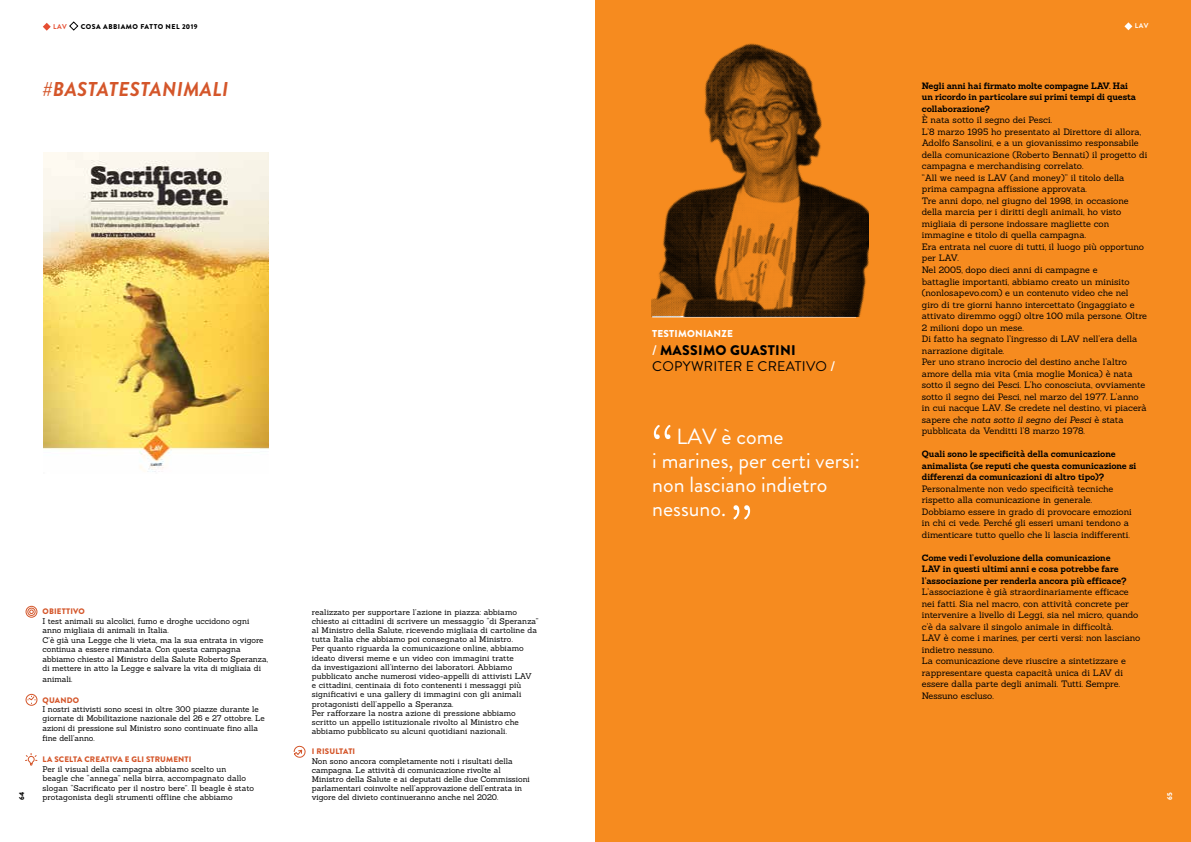
<style>
.page{position:relative;width:1191px;height:842px;background:#fff}
.page>*{position:absolute;margin:0;border:0;box-sizing:border-box;transform-origin:0 0}
.t1{font:300 60px "Brandon Grotesque";color:#fff}
.t2{font:22px/24px "Brandon Grotesque";color:#fff}
.t3{font:italic 700 20px "Brandon Grotesque";letter-spacing:.02em;color:#d4562a}
.t4{font:14px/16.8px "Brandon Grotesque";letter-spacing:.02em;color:#000}
.t5{font:900 10px "Brandon Grotesque";letter-spacing:.02em;color:#fff}
.t6{font:9px/11.5px "Sanchez";letter-spacing:-.005em;color:#000}
.t7{font:700 9px/11.5px "Sanchez";letter-spacing:-.005em;color:#000}
.t8{font:8px/9.2px "Sanchez";color:#000}
.t9{font:900 8px "Brandon Grotesque";letter-spacing:.02em;color:#d4562a}
.t10{font:900 7px "Brandon Grotesque";letter-spacing:.07em;color:#000}
.t11{font:700 7px "Brandon Grotesque";color:#fff}
.t12{font:700 7px "Brandon Grotesque";color:#e54e32}
.t13{font:900 7px "Brandon Grotesque";color:#fff}
.s1{font-weight:500;color:#fff}
.s2{font-weight:900}
.s3{font-style:italic}
</style>
<div class="page">
<div style="left:595px;top:0;width:596px;height:842px;background:#f68b1f"></div>
<svg style="left:25px;top:605px;width:13px;height:13px"></svg>
<svg style="left:293px;top:745px;width:13px;height:13px"></svg>
<svg style="left:25px;top:753px;width:13px;height:13px"></svg>
<svg style="left:25px;top:693px;width:13px;height:13px"></svg>
<img style="left:43px;top:152px;width:225px;height:320px">
<hr style="left:652px;top:316px;width:204px;height:1px;background:#fff">
<img style="left:651px;top:43px;width:218px;height:273px">
<svg style="left:1124px;top:22px;width:8px;height:8px"></svg>
<svg style="left:43px;top:23px;width:8px;height:8px"></svg>
<svg style="left:69px;top:21px;width:10px;height:10px"></svg>
<p class="t12" style="left:53px;top:21px;width:15px">LAV</p>
<p class="t10" style="left:81px;top:21px;width:118px">COSA ABBIAMO FATTO NEL 2019</p>
<h3 class="t3" style="left:43px;top:75px;width:187px">#BASTATESTANIMALI</h3>
<p class="t10" style="left:17px;top:800px;width:10px;rotate:-90deg">64</p>
<p class="t9" style="left:43px;top:606px;width:44px">OBIETTIVO</p>
<p class="t8" style="left:43px;top:616px;width:227px;line-height:9.5px">I test animali su alcolici, fumo e droghe uccidono ogni anno migliaia di animali in Italia.<br>C’è già una Legge che li vieta, ma la sua entrata in vigore continua a essere rimandata. Con questa campagna abbiamo chiesto al Ministro della Salute Roberto Speranza, di mettere in atto la Legge e salvare la vita di migliaia di</p>
<p class="t8" style="left:43px;top:674px;width:31px">animali.</p>
<p class="t9" style="left:43px;top:694px;width:38px">QUANDO</p>
<p class="t8" style="left:43px;top:704px;width:224px;line-height:9.5px">I nostri attivisti sono scesi in oltre 300 piazze durante le giornate di Mobilitazione nazionale del 26 e 27 ottobre. Le azioni di pressione sul Ministro sono continuate fino alla</p>
<p class="t8" style="left:43px;top:734px;width:54px">fine dell’anno.</p>
<p class="t9" style="left:43px;top:754px;width:150px">LA SCELTA CREATIVA E GLI STRUMENTI</p>
<p class="t8" style="left:43px;top:764px;width:213px;line-height:9.5px">Per il visual della campagna abbiamo scelto un beagle che “annega” nella birra, accompagnato dallo slogan “Sacrificato per il nostro bere”. Il beagle è stato protagonista degli strumenti offline che abbiamo</p>
<p class="t8" style="left:312px;top:607px;width:228px">realizzato per supportare l’azione in piazza: abbiamo chiesto ai cittadini di scrivere un messaggio “di Speranza” al Ministro della Salute, ricevendo migliaia di cartoline da tutta Italia che abbiamo poi consegnato al Ministro.<br>Per quanto riguarda la comunicazione online, abbiamo ideato diversi meme e un video con immagini tratte<br>da investigazioni all’interno dei laboratori. Abbiamo pubblicato anche numerosi video-appelli di attivisti LAV<br>e cittadini, centinaia di foto contenenti i messaggi più significativi e una gallery di immagini con gli animali protagonisti dell’appello a Speranza.<br>Per rafforzare la nostra azione di pressione abbiamo scritto un appello istituzionale rivolto al Ministro che abbiamo pubblicato su alcuni quotidiani nazionali.</p>
<p class="t9" style="left:312px;top:746px;width:45px">I RISULTATI</p>
<p class="t8" style="left:312px;top:756px;width:219px">Non sono ancora completamente noti i risultati della campagna. Le attività di comunicazione rivolte al Ministro della Salute e ai deputati delle due Commissioni parlamentari coinvolte nell’approvazione dell’entrata in vigore del divieto continueranno anche nel 2020.</p>
<p class="t5" style="left:652px;top:326px;width:82px">TESTIMONIANZE</p>
<h3 class="t4" style="left:652px;top:341px;width:184px"><span class="s1">/</span> <span class="s2">MASSIMO GUASTINI<br></span>COPYWRITER E CREATIVO <span class="s1">/</span></h3>
<h1 class="t1" style="left:651px;top:406px;width:24px">“</h1>
<h2 class="t2" style="left:652px;top:425px;width:209px;text-indent:24px">LAV è come<br>i marines, per certi versi: non lasciano indietro nessuno.</h2>
<h1 class="t1" style="left:730px;top:486px;width:24px">”</h1>
<p class="t11" style="left:1134px;top:21px;width:15px">LAV</p>
<p class="t7" style="left:922px;top:80px;width:216px">Negli anni hai firmato molte compagne LAV. Hai un ricordo in particolare sui primi tempi di questa collaborazione?</p>
<p class="t6" style="left:922px;top:114px;width:227px">È nata sotto il segno dei Pesci.<br>L’8 marzo 1995 ho presentato al Direttore di allora, Adolfo Sansolini, e a un giovanissimo responsabile della comunicazione (Roberto Bennati) il progetto di campagna e merchandising correlato.<br>“All we need is LAV (and money)” il titolo della prima campagna affissione approvata.<br>Tre anni dopo, nel giugno del 1998, in occasione della marcia per i diritti degli animali, ho visto migliaia di persone indossare magliette con immagine e titolo di quella campagna.<br>Era entrata nel cuore di tutti, il luogo più opportuno per LAV.<br>Nel 2005, dopo dieci anni di campagne e<br>battaglie importanti, abbiamo creato un minisito (nonlosapevo.com) e un contenuto video che nel giro di tre giorni hanno intercettato (ingaggiato e attivato diremmo oggi) oltre 100 mila persone. Oltre 2 milioni dopo un mese.<br>Di fatto ha segnato l’ingresso di LAV nell’era della narrazione digitale.<br>Per uno strano incrocio del destino anche l’altro amore della mia vita (mia moglie Monica) è nata sotto il segno dei Pesci. L’ho conosciuta, ovviamente sotto il segno dei Pesci, nel marzo del 1977. L’anno in cui nacque LAV. Se credete nel destino, vi piacerà sapere che <span class="s3">nata sotto il segno dei Pesci</span> è stata pubblicata da Venditti l’8 marzo 1978.</p>
<p class="t7" style="left:922px;top:448px;width:216px">Quali sono le specificità della comunicazione animalista (se reputi che questa comunicazione si differenzi da comunicazioni di altro tipo)?</p>
<p class="t6" style="left:922px;top:482px;width:212px">Personalmente non vedo specificità tecniche rispetto alla comunicazione in generale.<br>Dobbiamo essere in grado di provocare emozioni in chi ci vede. Perché gli esseri umani tendono a dimenticare tutto quello che li lascia indifferenti.</p>
<p class="t7" style="left:922px;top:552px;width:206px">Come vedi l’evoluzione della comunicazione<br>LAV in questi ultimi anni e cosa potrebbe fare l’associazione per renderla ancora più efficace?</p>
<p class="t6" style="left:922px;top:586px;width:220px">L’associazione è già straordinariamente efficace nei fatti. Sia nel macro, con attività concrete per intervenire a livello di Leggi, sia nel micro, quando c’è da salvare il singolo animale in difficoltà.<br>LAV è come i marines, per certi versi: non lasciano indietro nessuno.<br>La comunicazione deve riuscire a sintetizzare e rappresentare questa capacità unica di LAV di essere dalla parte degli animali. Tutti. Sempre.<br>Nessuno escluso.</p>
<p class="t13" style="left:1164px;top:800px;width:9px;rotate:-90deg">65</p>
</div>
